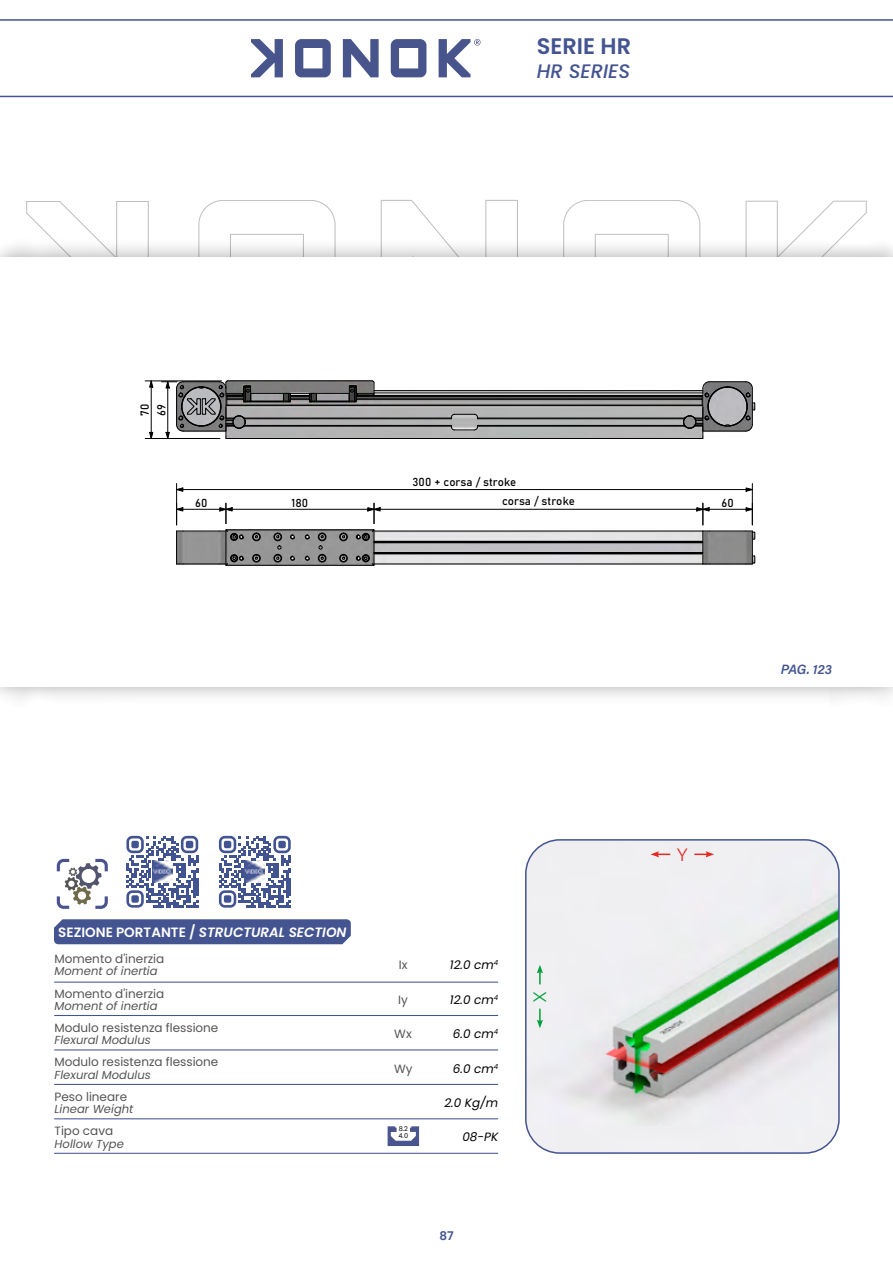
<style>
.page{position:relative;width:893px;height:1263px;background:#fff}
.page>*{position:absolute;margin:0;border:0;box-sizing:border-box;transform-origin:0 0}
.t1{font:600 22.5px "Poppins";color:#435491}
.t2{font:italic 500 19.5px "Poppins";color:#435491}
.t3{font:18px "Acumin Variable Concept";color:#e62a22}
.t4{font:18px "Acumin Variable Concept";color:#00a13b}
.t5{font:italic 600 13.5px "Poppins";color:#fff}
.t6{font:13.5px "Acumin Variable Concept";color:#435491}
.t7{font:12px "Poppins";color:#565453}
.t8{font:italic 12px "Poppins";color:#000}
.t9{font:12px "Poppins";color:#555252}
.t10{font:600 12px "Poppins";color:#435491}
.t11{font:italic 11.55px "Poppins";color:#565453}
.t12{font:11.4px "Bahnschrift";color:#020203}
.t13{font:6.6px/6.4px "Poppins";color:#080708}
.s1{font-style:normal}
</style>
<div class="page">
<svg style="left:26px;top:201px;width:123px;height:37px"></svg>
<svg style="left:381px;top:200px;width:137px;height:38px"></svg>
<svg style="left:563px;top:200px;width:137px;height:38px"></svg>
<svg style="left:198px;top:200px;width:138px;height:38px"></svg>
<svg style="left:745px;top:201px;width:122px;height:37px"></svg>
<hr style="left:0;top:19px;width:893px;height:2px;background:#435491">
<hr style="left:0;top:96px;width:893px;height:1px;background:#435491">
<svg style="left:251px;top:39px;width:32px;height:38px"></svg>
<svg style="left:343px;top:39px;width:36px;height:38px"></svg>
<svg style="left:391px;top:39px;width:35px;height:38px"></svg>
<svg style="left:295px;top:39px;width:36px;height:38px"></svg>
<svg style="left:439px;top:39px;width:41px;height:38px"></svg>
<div style="left:54px;top:919px;width:297px;height:25px;background:#435491"></div>
<hr style="left:55px;top:981px;width:443px;height:2px;background:#435491">
<hr style="left:55px;top:1015px;width:443px;height:1px;background:#435491">
<hr style="left:55px;top:1049px;width:443px;height:1px;background:#435491">
<hr style="left:55px;top:1084px;width:443px;height:1px;background:#435491">
<hr style="left:55px;top:1118px;width:443px;height:1px;background:#435491">
<hr style="left:55px;top:1153px;width:443px;height:1px;background:#435491">
<div style="left:0;top:238px;width:893px;height:468px;background:#000;opacity:.35"></div>
<div style="left:0;top:258px;width:893px;height:429px;background:#fff"></div>
<img style="left:526px;top:842px;width:311px;height:309px">
<div style="left:525px;top:839px;width:315px;height:315px;border:2px solid #435491;border-radius:34px"></div>
<img style="left:176px;top:530px;width:577px;height:35px">
<hr style="left:374px;top:531px;width:329px;height:1px;background:#000">
<hr style="left:374px;top:564px;width:329px;height:1px;background:#000">
<hr style="left:374px;top:541px;width:328px;height:1px;background:#000">
<hr style="left:374px;top:553px;width:328px;height:1px;background:#000">
<hr style="left:176px;top:531px;width:1px;height:33px;background:#000">
<hr style="left:183px;top:564px;width:36px;height:1px;background:#000">
<hr style="left:183px;top:531px;width:36px;height:1px;background:#000">
<hr style="left:703px;top:531px;width:1px;height:33px;background:#000">
<hr style="left:752px;top:531px;width:1px;height:33px;background:#000">
<hr style="left:709px;top:531px;width:37px;height:1px;background:#000">
<hr style="left:709px;top:564px;width:37px;height:1px;background:#000">
<svg style="left:746px;top:555px;width:9px;height:10px"></svg>
<svg style="left:746px;top:531px;width:9px;height:9px"></svg>
<hr style="left:374px;top:542px;width:329px;height:1px;background:#000">
<hr style="left:374px;top:552px;width:329px;height:1px;background:#000">
<div style="left:362px;top:554px;width:8px;height:8px;border:1px solid #000;border-radius:50%"></div>
<div style="left:230px;top:554px;width:8px;height:8px;border:1px solid #000;border-radius:50%"></div>
<div style="left:318px;top:554px;width:8px;height:8px;border:1px solid #000;border-radius:50%"></div>
<div style="left:252px;top:554px;width:9px;height:8px;border:1px solid #000;border-radius:50%"></div>
<div style="left:274px;top:554px;width:8px;height:8px;border:1px solid #000;border-radius:50%"></div>
<div style="left:339px;top:554px;width:9px;height:8px;border:1px solid #000;border-radius:50%"></div>
<hr style="left:374px;top:530px;width:1px;height:35px;background:#000">
<hr style="left:226px;top:530px;width:1px;height:35px;background:#000">
<svg style="left:219px;top:555px;width:156px;height:11px;background:#6c6c6c"></svg>
<svg style="left:162px;top:380px;width:593px;height:59px;background:#949495"></svg>
<svg style="left:149px;top:380px;width:4px;height:8px"></svg>
<svg style="left:149px;top:432px;width:4px;height:6px"></svg>
<hr style="left:151px;top:387px;width:1px;height:45px;background:#000">
<hr style="left:145px;top:438px;width:75px;height:1px;background:#000">
<hr style="left:145px;top:381px;width:76px;height:1px;background:#000">
<hr style="left:183px;top:509px;width:37px;height:1px;background:#000">
<svg style="left:177px;top:503px;width:6px;height:22px"></svg>
<hr style="left:380px;top:509px;width:317px;height:1px;background:#000">
<svg style="left:219px;top:503px;width:162px;height:46px"></svg>
<hr style="left:709px;top:509px;width:37px;height:1px;background:#000">
<svg style="left:746px;top:503px;width:6px;height:22px"></svg>
<svg style="left:696px;top:503px;width:14px;height:22px"></svg>
<svg style="left:746px;top:487px;width:6px;height:5px"></svg>
<svg style="left:177px;top:487px;width:6px;height:5px"></svg>
<hr style="left:183px;top:489px;width:563px;height:1px;background:#000">
<hr style="left:752px;top:483px;width:1px;height:42px;background:#000">
<hr style="left:176px;top:483px;width:1px;height:42px;background:#000">
<svg style="left:651px;top:851px;width:19px;height:6px"></svg>
<svg style="left:695px;top:851px;width:19px;height:6px"></svg>
<svg style="left:537px;top:965px;width:6px;height:19px"></svg>
<svg style="left:537px;top:1009px;width:6px;height:19px"></svg>
<svg style="left:388px;top:1126px;width:31px;height:20px"></svg>
<svg style="left:56px;top:858px;width:52px;height:51px"></svg>
<svg style="left:126px;top:836px;width:72px;height:72px"></svg>
<img style="left:152px;top:861px;width:20px;height:22px">
<svg style="left:219px;top:836px;width:72px;height:72px"></svg>
<img style="left:245px;top:861px;width:20px;height:22px">
<h1 class="t1" style="left:537px;top:33px;width:96px">SERIE HR</h1>
<h2 class="t2" style="left:537px;top:59px;width:95px">HR SERIES</h2>
<p class="t12" style="left:136px;top:416px;width:14px;rotate:-90deg">70</p>
<p class="t12" style="left:153px;top:416px;width:13px;rotate:-90deg">69</p>
<p class="t12" style="left:413px;top:473px;width:105px">300 + corsa / stroke</p>
<p class="t12" style="left:195px;top:494px;width:14px">60</p>
<p class="t12" style="left:292px;top:494px;width:18px">180</p>
<p class="t12" style="left:502px;top:493px;width:74px">corsa / stroke</p>
<p class="t12" style="left:721px;top:494px;width:14px">60</p>
<p class="t6" style="left:781px;top:660px;width:53px">PAG. 123</p>
<p class="t5" style="left:58px;top:924px;width:290px"><span class="s1">SEZIONE PORTANTE /</span> STRUCTURAL SECTION</p>
<p class="t7" style="left:55px;top:952px;width:111px">Momento d'inerzia</p>
<p class="t7" style="left:55px;top:986px;width:111px">Momento d'inerzia</p>
<p class="t7" style="left:55px;top:1021px;width:165px">Modulo resistenza flessione</p>
<p class="t7" style="left:55px;top:1055px;width:165px">Modulo resistenza flessione</p>
<p class="t7" style="left:55px;top:1090px;width:74px">Peso lineare</p>
<p class="t7" style="left:55px;top:1124px;width:60px">Tipo cava</p>
<p class="t11" style="left:55px;top:965px;width:104px">Moment of inertia</p>
<p class="t11" style="left:55px;top:999px;width:104px">Moment of inertia</p>
<p class="t11" style="left:55px;top:1033px;width:98px">Flexural Modulus</p>
<p class="t11" style="left:55px;top:1068px;width:98px">Flexural Modulus</p>
<p class="t11" style="left:55px;top:1102px;width:80px">Linear Weight</p>
<p class="t11" style="left:55px;top:1137px;width:71px">Hollow Type</p>
<p class="t9" style="left:399px;top:958px;width:10px">Ix</p>
<p class="t9" style="left:398px;top:992px;width:11px">Iy</p>
<p class="t9" style="left:394px;top:1027px;width:19px">Wx</p>
<p class="t9" style="left:394px;top:1061px;width:20px">Wy</p>
<p class="t13" style="left:398px;top:1126px;width:11px">8.2<br>4.0</p>
<p class="t8" style="left:450px;top:958px;width:50px">12.0 cm<sup>4</sup></p>
<p class="t8" style="left:450px;top:992px;width:50px">12.0 cm<sup>4</sup></p>
<p class="t8" style="left:453px;top:1027px;width:47px">6.0 cm<sup>4</sup></p>
<p class="t8" style="left:453px;top:1061px;width:47px">6.0 cm<sup>4</sup></p>
<p class="t8" style="left:444px;top:1096px;width:55px">2.0 Kg/m</p>
<p class="t8" style="left:462px;top:1130px;width:37px">08-PK</p>
<h3 class="t4" style="left:528px;top:1002px;width:13px;rotate:-90deg">Y</h3>
<h3 class="t4" style="left:528px;top:1002px;width:12px;rotate:-90deg">X</h3>
<p class="t10" style="left:439px;top:1228px;width:16px">87</p>
<h3 class="t3" style="left:677px;top:842px;width:12px">Y</h3>
<h3 class="t3" style="left:677px;top:842px;width:12px">X</h3>
</div>
